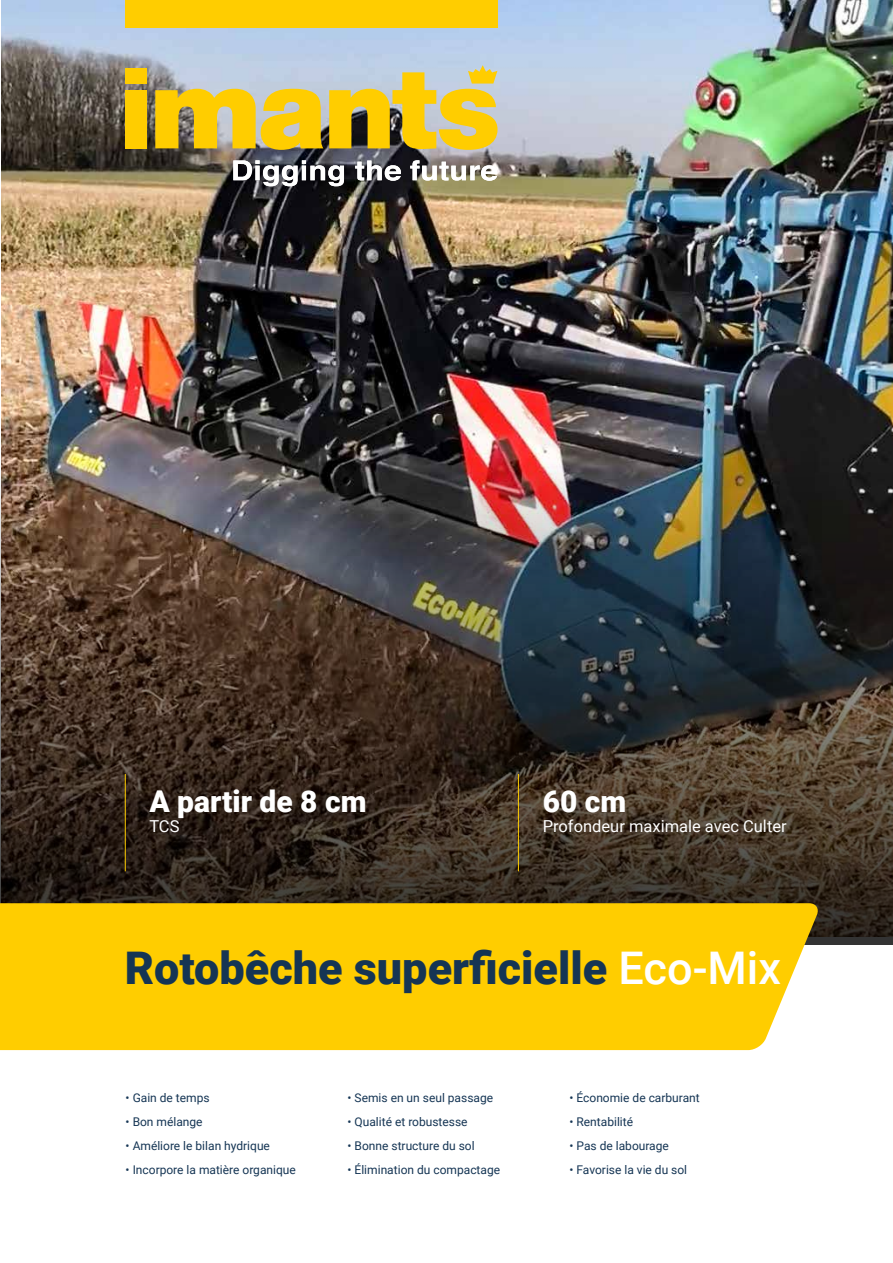
<style>
.page{position:relative;width:893px;height:1263px;background:#fff}
.page>*{position:absolute;margin:0;border:0;box-sizing:border-box;transform-origin:0 0}
.t1{font:900 45px "Roboto";color:#153554}
.t2{font:900 30px "Roboto";color:#fff}
.t3{font:16.5px "Roboto";color:#fff}
.t4{font:12px "Roboto";color:#153554}
.s1{font-weight:500;color:#fff}
</style>
<div class="page">
<img style="left:1px;top:0;width:892px;height:459px">
<img style="left:0;top:459px;width:893px;height:486px">
<div style="left:125px;top:0;width:372px;height:28px;background:#ffcd00"></div>
<div style="left:125px;top:90px;width:22px;height:58px;background:#ffcd00"></div>
<div style="left:125px;top:68px;width:22px;height:15px;background:#ffcd00"></div>
<svg style="left:155px;top:89px;width:168px;height:61px;background:#e3c030"></svg>
<svg style="left:329px;top:65px;width:168px;height:85px;background:#d5be56"></svg>
<svg style="left:233px;top:160px;width:111px;height:26px"></svg>
<svg style="left:355px;top:161px;width:46px;height:20px"></svg>
<svg style="left:410px;top:160px;width:87px;height:21px"></svg>
<div style="left:0;top:903px;width:819px;height:147px;background:#ffcd00"></div>
<hr style="left:125px;top:774px;width:1px;height:97px;background:#ffcd00">
<hr style="left:518px;top:774px;width:1px;height:97px;background:#ffcd00">
<h2 class="t2" style="left:149px;top:780px;width:219px">A partir de 8 cm</h2>
<h3 class="t3" style="left:149px;top:814px;width:32px">TCS</h3>
<h2 class="t2" style="left:543px;top:780px;width:85px">60 cm</h2>
<h3 class="t3" style="left:543px;top:814px;width:245px">Profondeur maximale avec Culter</h3>
<h1 class="t1" style="left:125px;top:937px;width:658px">Rotobêche superficielle <span class="s1">Eco-Mix</span></h1>
<p class="t4" style="left:126px;top:1089px;width:86px">• Gain de temps</p>
<p class="t4" style="left:126px;top:1113px;width:78px">• Bon mélange</p>
<p class="t4" style="left:126px;top:1137px;width:146px">• Améliore le bilan hydrique</p>
<p class="t4" style="left:126px;top:1161px;width:172px">• Incorpore la matière organique</p>
<p class="t4" style="left:348px;top:1089px;width:147px">• Semis en un seul passage</p>
<p class="t4" style="left:348px;top:1113px;width:122px">• Qualité et robustesse</p>
<p class="t4" style="left:348px;top:1137px;width:129px">• Bonne structure du sol</p>
<p class="t4" style="left:348px;top:1161px;width:154px">• Élimination du compactage</p>
<p class="t4" style="left:569px;top:1089px;width:132px">• Économie de carburant</p>
<p class="t4" style="left:569px;top:1113px;width:65px">• Rentabilité</p>
<p class="t4" style="left:569px;top:1137px;width:101px">• Pas de labourage</p>
<p class="t4" style="left:569px;top:1161px;width:119px">• Favorise la vie du sol</p>
</div>
